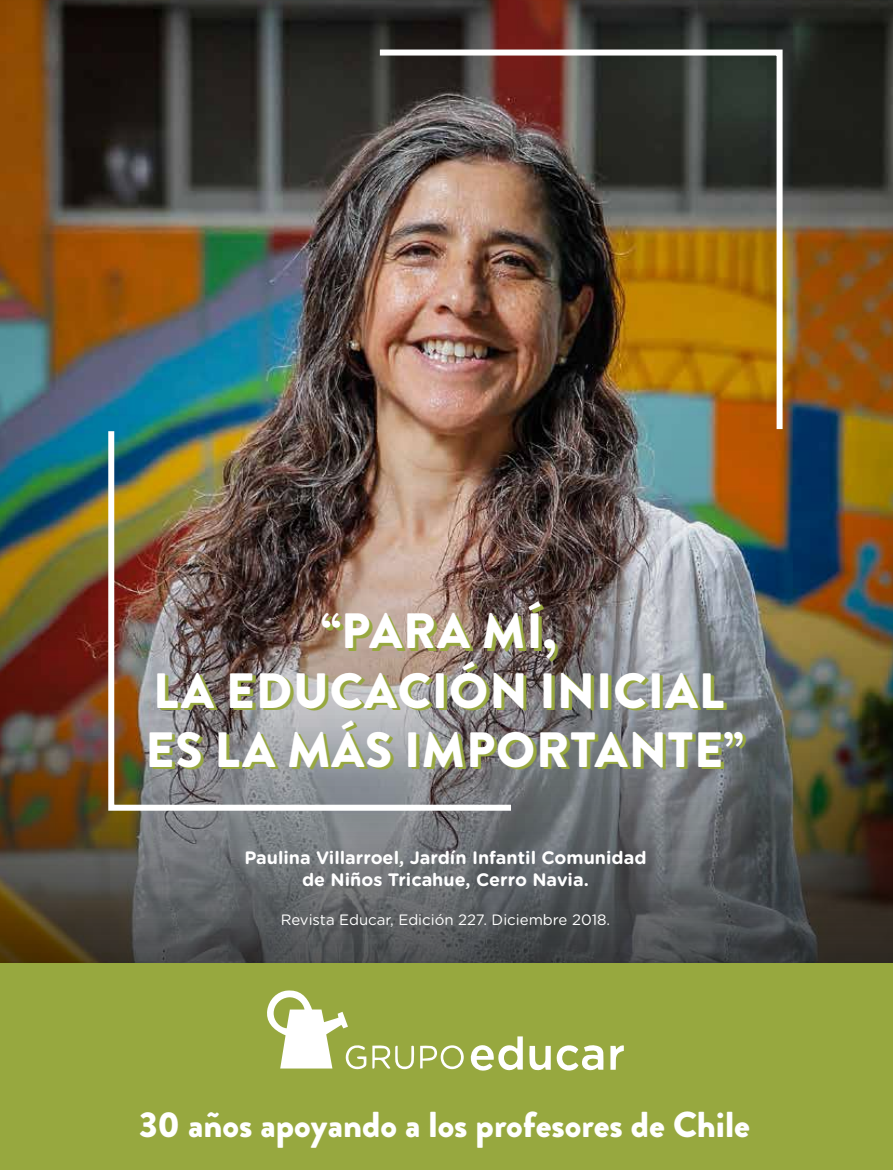
<style>
.page{position:relative;width:893px;height:1170px;background:#fff}
.page>*{position:absolute;margin:0;border:0;box-sizing:border-box;transform-origin:0 0}
.t1{font:900 49.5px/59.4px "Brandon Grotesque";letter-spacing:.02em;color:#fff;text-align:center}
.t2{font:900 36px "Brandon Grotesque";color:#fff}
.t3{font:700 18px/21.6px "Gotham Rounded";color:#fff;text-align:center}
.t4{font:15px "Gotham Rounded";color:#fff}
</style>
<div class="page">
<img style="left:0;top:0;width:893px;height:339px">
<img style="left:0;top:339px;width:893px;height:624px">
<div style="left:0;top:963px;width:893px;height:206px;background:#97a83f"></div>
<img style="left:374px;top:47px;width:412px;height:388px">
<img style="left:105px;top:425px;width:412px;height:388px">
<svg style="left:529px;top:1045px;width:74px;height:26px"></svg>
<svg style="left:610px;top:1045px;width:14px;height:24px"></svg>
<svg style="left:267px;top:990px;width:99px;height:80px"></svg>
<svg style="left:420px;top:1036px;width:103px;height:35px"></svg>
<svg style="left:372px;top:1045px;width:42px;height:24px"></svg>
<h1 class="t1" style="left:145px;top:602px;width:600px">“PARA MÍ,<br>LA EDUCACIÓN INICIAL<br>ES LA MÁS IMPORTANTE”</h1>
<p class="t3" style="left:244px;top:846px;width:404px">Paulina Villarroel, Jardín Infantil Comunidad de Niños Tricahue, Cerro Navia.</p>
<p class="t4" style="left:281px;top:909px;width:331px">Revista Educar, Edición 227. Diciembre 2018.</p>
<h2 class="t2" style="left:139px;top:1098px;width:613px">30 años apoyando a los profesores de Chile</h2>
</div>
